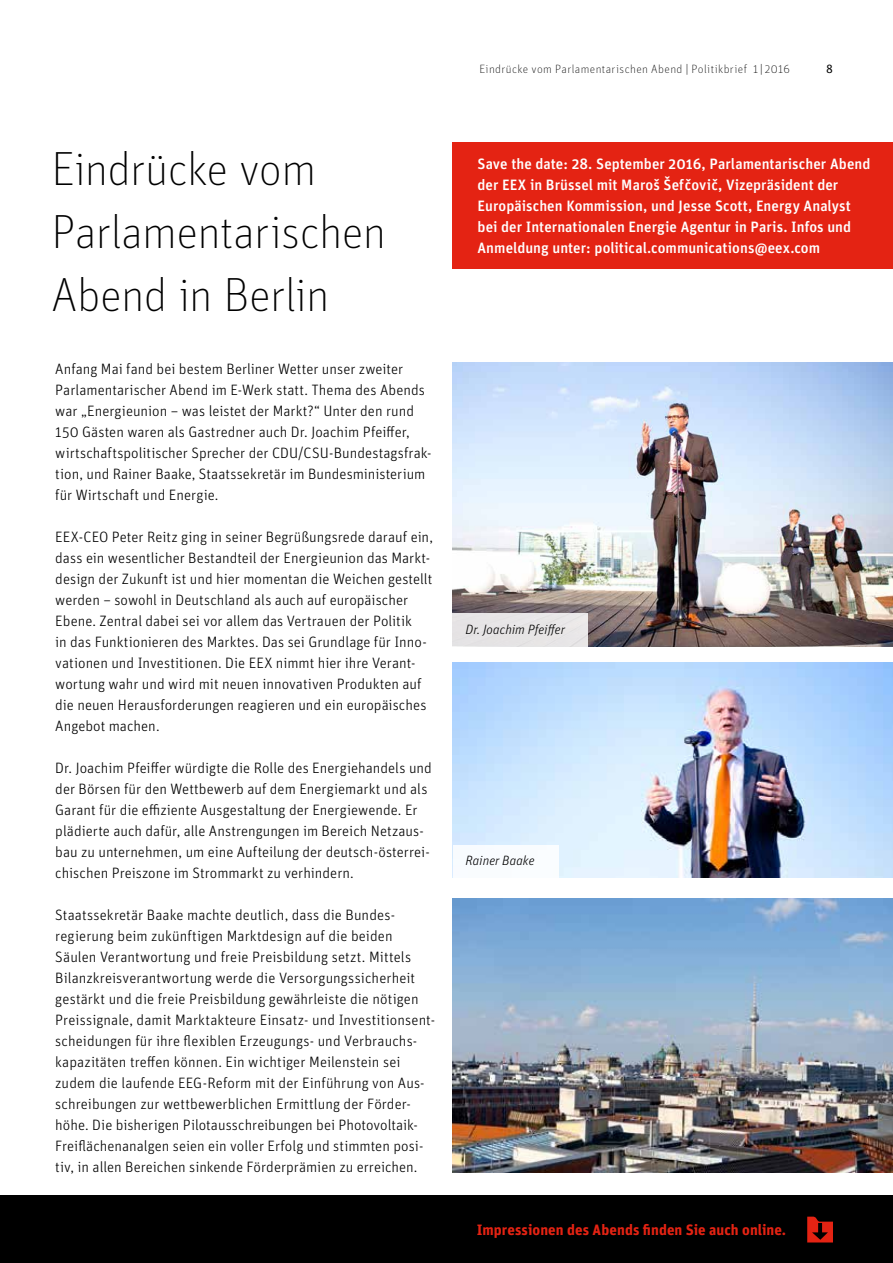
<style>
.page{position:relative;width:893px;height:1263px;background:#fff}
.page>*{position:absolute;margin:0;border:0;box-sizing:border-box;transform-origin:0 0}
.t1{font:100 48px/63px "Unit";letter-spacing:-.015em;color:#000}
.t2{font:300 15px/21px "Unit";letter-spacing:.005em;color:#000}
.t3{font:500 15px/21px "Unit";letter-spacing:.005em;color:#fff}
.t4{font:700 15px "Unit";letter-spacing:.005em;color:#e42313}
.t5{font:italic 300 13.5px "Unit";color:#000}
.t6{font:100 12px "Unit";letter-spacing:.035em;color:#000}
.t7{font:12px "Unit";color:#000}
</style>
<div class="page">
<div style="left:0;top:1195px;width:893px;height:68px;background:#000"></div>
<svg style="left:807px;top:1216px;width:26px;height:26px"></svg>
<img style="left:453px;top:362px;width:440px;height:285px">
<img style="left:453px;top:662px;width:440px;height:216px">
<img style="left:453px;top:899px;width:440px;height:273px">
<div style="left:453px;top:143px;width:440px;height:126px;background:#e42313"></div>
<div style="left:453px;top:613px;width:135px;height:34px;background:#e7e5e6"></div>
<div style="left:453px;top:845px;width:105px;height:33px;background:#fff"></div>
<h1 class="t1" style="left:51px;top:136px;width:336px">Eindrücke vom<br>Parlamentarischen<br>Abend in Berlin</h1>
<p class="t2" style="left:55px;top:358px;width:378px">Anfang Mai fand bei bestem Berliner Wetter unser zweiter Parlamentarischer Abend im E-Werk statt. Thema des Abends war „Energieunion – was leistet der Markt?“ Unter den rund 150 Gästen waren als Gastredner auch Dr. Joachim Pfeiffer, wirtschaftspolitischer Sprecher der CDU/CSU-Bundestagsfrak&shy;tion, und Rainer Baake, Staatssekretär im Bundesministerium für Wirtschaft und Energie.</p>
<p class="t2" style="left:55px;top:526px;width:379px">EEX-CEO Peter Reitz ging in seiner Begrüßungsrede darauf ein, dass ein wesentlicher Bestandteil der Energieunion das Markt&shy;design der Zukunft ist und hier momentan die Weichen gestellt werden – sowohl in Deutschland als auch auf europäischer Ebene. Zentral dabei sei vor allem das Vertrauen der Politik<br>in das Funktionieren des Marktes. Das sei Grundlage für Inno&shy;vationen und Investitionen. Die EEX nimmt hier ihre Verant&shy;wortung wahr und wird mit neuen innovativen Produkten auf die neuen Herausforderungen reagieren und ein europäisches Angebot machen.</p>
<p class="t2" style="left:55px;top:757px;width:378px">Dr. Joachim Pfeiffer würdigte die Rolle des Energiehandels und der Börsen für den Wettbewerb auf dem Energiemarkt und als Garant für die effiziente Ausgestaltung der Energiewende. Er plädierte auch dafür, alle Anstrengungen im Bereich Netzaus&shy;bau zu unternehmen, um eine Aufteilung der deutsch-österrei&shy;chischen Preiszone im Strommarkt zu verhindern.</p>
<p class="t2" style="left:55px;top:904px;width:381px">Staatssekretär Baake machte deutlich, dass die Bundes&shy;regierung beim zukünftigen Marktdesign auf die beiden Säulen Verantwortung und freie Preisbildung setzt. Mittels Bilanzkreisverantwortung werde die Versorgungssicherheit gestärkt und die freie Preisbildung gewährleiste die nötigen Preissignale, damit Marktakteure Einsatz- und Investitionsent&shy;scheidungen für ihre flexiblen Erzeugungs- und Verbrauchs&shy;kapazitäten treffen können. Ein wichtiger Meilenstein sei zudem die laufende EEG-Reform mit der Einführung von Aus&shy;schreibungen zur wettbewerblichen Ermittlung der Förder&shy;höhe. Die bisherigen Pilotausschreibungen bei Photovoltaik-Freiflächenanalgen seien ein voller Erfolg und stimmten posi&shy;tiv, in allen Bereichen sinkende Förderprämien zu erreichen.</p>
<p class="t6" style="left:479px;top:61px;width:312px">Eindrücke vom Parlamentarischen Abend | Politikbrief 1 | 2016</p>
<p class="t7" style="left:826px;top:61px;width:8px">8</p>
<p class="t3" style="left:477px;top:153px;width:394px">Save the date: 28. September 2016, Parlamentarischer Abend der EEX in Brüssel mit Maroš Šefˇcoviˇc, Vizepräsident der Europäischen Kommission, und Jesse Scott, Energy Analyst bei der Internationalen Energie Agentur in Paris. Infos und Anmeldung unter: political.communications@eex.com</p>
<p class="t5" style="left:465px;top:621px;width:101px">Dr. Joachim Pfeiffer</p>
<p class="t5" style="left:465px;top:852px;width:71px">Rainer Baake</p>
<p class="t4" style="left:477px;top:1221px;width:311px">Impressionen des Abends finden Sie auch online.</p>
</div>
